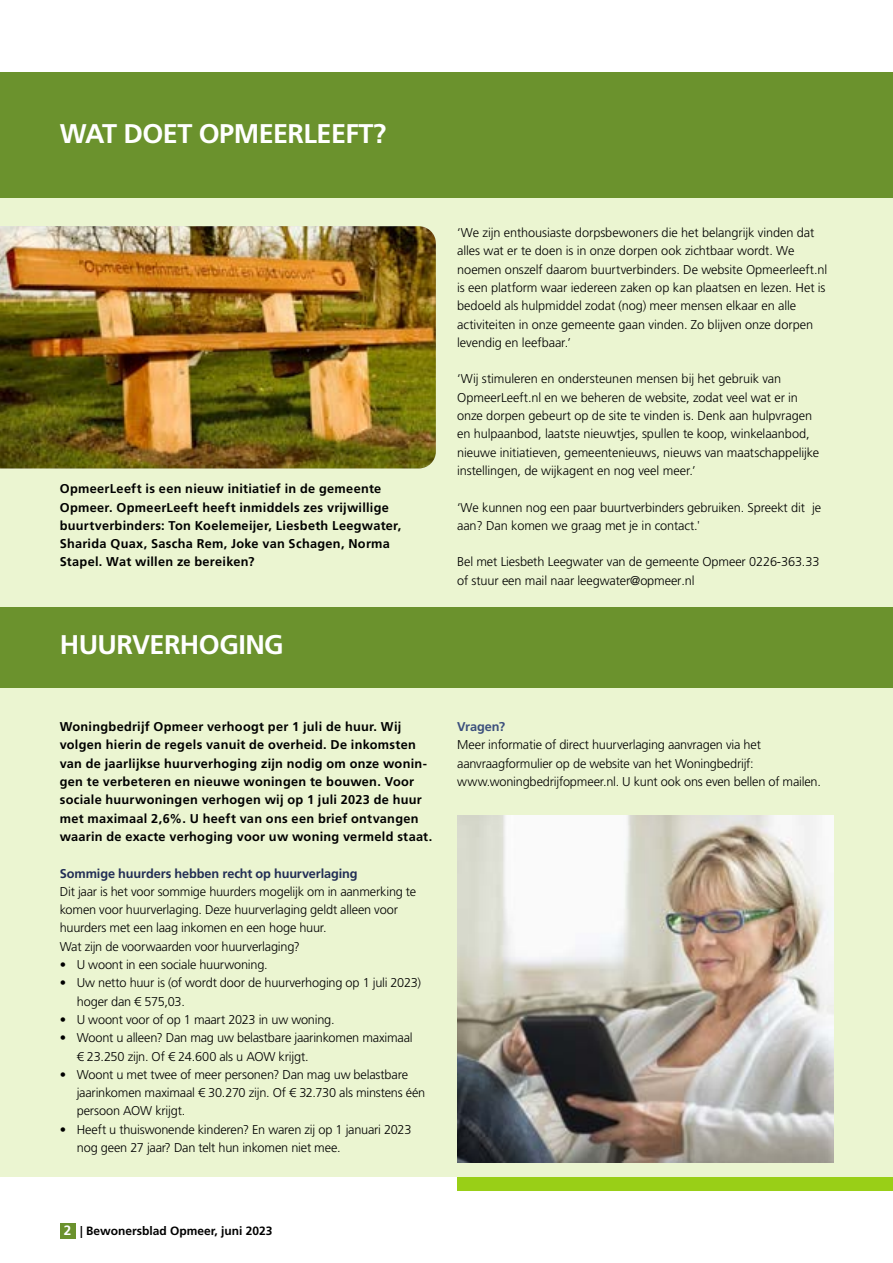
<style>
.page{position:relative;width:893px;height:1263px;background:#fff}
.page>*{position:absolute;margin:0;border:0;box-sizing:border-box;transform-origin:0 0}
.t1{font:700 27px "Frutiger LT Std";letter-spacing:-.02em;color:#fff}
.t2{font:300 12.75px/18.3px "Frutiger LT Std";letter-spacing:-.01em;color:#000}
.t3{font:700 12.75px/18.3px "Frutiger LT Std";letter-spacing:.02em;color:#000}
.t4{font:700 12.75px "Frutiger LT Std";letter-spacing:-.01em;color:#212d55}
.t5{font:700 12.75px "Frutiger LT Std";letter-spacing:-.005em;color:#3b4f7d}
.t6{font:700 12px "Frutiger LT Std";color:#000}
.s1{font-family:"Minion Pro";font-weight:400}
.s2{font-size:13.5px;color:#fff}
</style>
<div class="page">
<div style="left:0;top:197px;width:893px;height:979px;background:#ebf5d1"></div>
<div style="left:457px;top:1177px;width:436px;height:14px;background:#99cf17"></div>
<div style="left:0;top:72px;width:893px;height:126px;background:#6b922d"></div>
<img style="left:0;top:226px;width:436px;height:242px">
<div style="left:60px;top:1223px;width:15px;height:16px;background:#6b922d"></div>
<img style="left:457px;top:815px;width:376px;height:347px">
<div style="left:0;top:607px;width:893px;height:80px;background:#6b922d"></div>
<h2 class="t1" style="left:60px;top:118px;width:328px">WAT DOET OPMEERLEEFT?</h2>
<p class="t3" style="left:60px;top:480px;width:343px">OpmeerLeeft is een nieuw initiatief in de gemeente Opmeer. OpmeerLeeft heeft inmiddels zes vrijwillige buurtverbinders: Ton Koelemeijer, Liesbeth Leegwater, Sharida Quax, Sascha Rem, Joke van Schagen, Norma Stapel. Wat willen ze bereiken?</p>
<h2 class="t1" style="left:60px;top:628px;width:226px">HUURVERHOGING</h2>
<p class="t2" style="left:457px;top:224px;width:372px">‘We zijn enthousiaste dorpsbewoners die het belangrijk vinden dat alles wat er te doen is in onze dorpen ook zichtbaar wordt. We noemen onszelf daarom buurtverbinders. De website Opmeerleeft.nl is een platform waar iedereen zaken op kan plaatsen en lezen. Het is bedoeld als hulpmiddel zodat (nog) meer mensen elkaar en alle activiteiten in onze gemeente gaan vinden. Zo blijven onze dorpen levendig en leefbaar.’</p>
<p class="t2" style="left:457px;top:370px;width:364px">‘Wij stimuleren en ondersteunen mensen bij het gebruik van OpmeerLeeft.nl en we beheren de website, zodat veel wat er in onze dorpen gebeurt op de site te vinden is. Denk aan hulpvragen en hulpaanbod, laatste nieuwtjes, spullen te koop, winkelaanbod, nieuwe initiatieven, gemeentenieuws, nieuws van maatschappelijke instellingen, de wijkagent en nog veel meer.’</p>
<p class="t2" style="left:457px;top:498px;width:365px">‘We kunnen nog een paar buurtverbinders gebruiken. Spreekt dit je aan? Dan komen we graag met je in contact.<span class="s1">'</span></p>
<p class="t2" style="left:457px;top:553px;width:364px">Bel met Liesbeth Leegwater van de gemeente Opmeer 0226-363.33 of stuur een mail naar leegwater@opmeer.nl</p>
<p class="t3" style="left:60px;top:718px;width:374px">Woningbedrijf Opmeer verhoogt per 1 juli de huur. Wij volgen hierin de regels vanuit de overheid. De inkomsten van de jaarlijkse huurverhoging zijn nodig om onze wonin&shy;gen te verbeteren en nieuwe woningen te bouwen. Voor sociale huurwoningen verhogen wij op 1 juli 2023 de huur met maximaal 2,6%. U heeft van ons een brief ontvangen waarin de exacte verhoging voor uw woning vermeld staat.</p>
<h3 class="t4" style="left:60px;top:866px;width:299px">Sommige huurders hebben recht op huurverlaging</h3>
<p class="t2" style="left:60px;top:882px;width:358px">Dit jaar is het voor sommige huurders mogelijk om in aanmerking te komen voor huurverlaging. Deze huurverlaging geldt alleen voor huurders met een laag inkomen en een hoge huur.</p>
<p class="t2" style="left:60px;top:937px;width:242px">Wat zijn de voorwaarden voor huurverlaging?</p>
<p class="t2" style="left:60px;top:956px;width:209px">• U woont in een sociale huurwoning.</p>
<p class="t2" style="left:77px;top:974px;width:346px;text-indent:-17px">• Uw netto huur is (of wordt door de huurverhoging op 1 juli 2023) hoger dan € 575,03.</p>
<p class="t2" style="left:60px;top:1010px;width:276px">• U woont voor of op 1 maart 2023 in uw woning.</p>
<p class="t2" style="left:77px;top:1029px;width:337px;text-indent:-17px">• Woont u alleen? Dan mag uw belastbare jaarinkomen maximaal € 23.250 zijn. Of € 24.600 als u AOW krijgt.</p>
<p class="t2" style="left:77px;top:1065px;width:350px;text-indent:-17px">• Woont u met twee of meer personen? Dan mag uw belastbare jaarinkomen maximaal € 30.270 zijn. Of € 32.730 als minstens één persoon AOW krijgt.</p>
<p class="t2" style="left:77px;top:1120px;width:336px;text-indent:-17px">• Heeft u thuiswonende kinderen? En waren zij op 1 januari 2023 nog geen 27 jaar? Dan telt hun inkomen niet mee.</p>
<h3 class="t5" style="left:457px;top:719px;width:49px">Vragen?</h3>
<p class="t2" style="left:457px;top:736px;width:365px">Meer informatie of direct huurverlaging aanvragen via het aanvraagformulier op de website van het Woningbedrijf: www.woningbedrijfopmeer.nl. U kunt ook ons even bellen of mailen.</p>
<p class="t6" style="left:64px;top:1224px;width:210px"><span class="s2">2</span> | Bewonersblad Opmeer, juni 2023</p>
</div>
